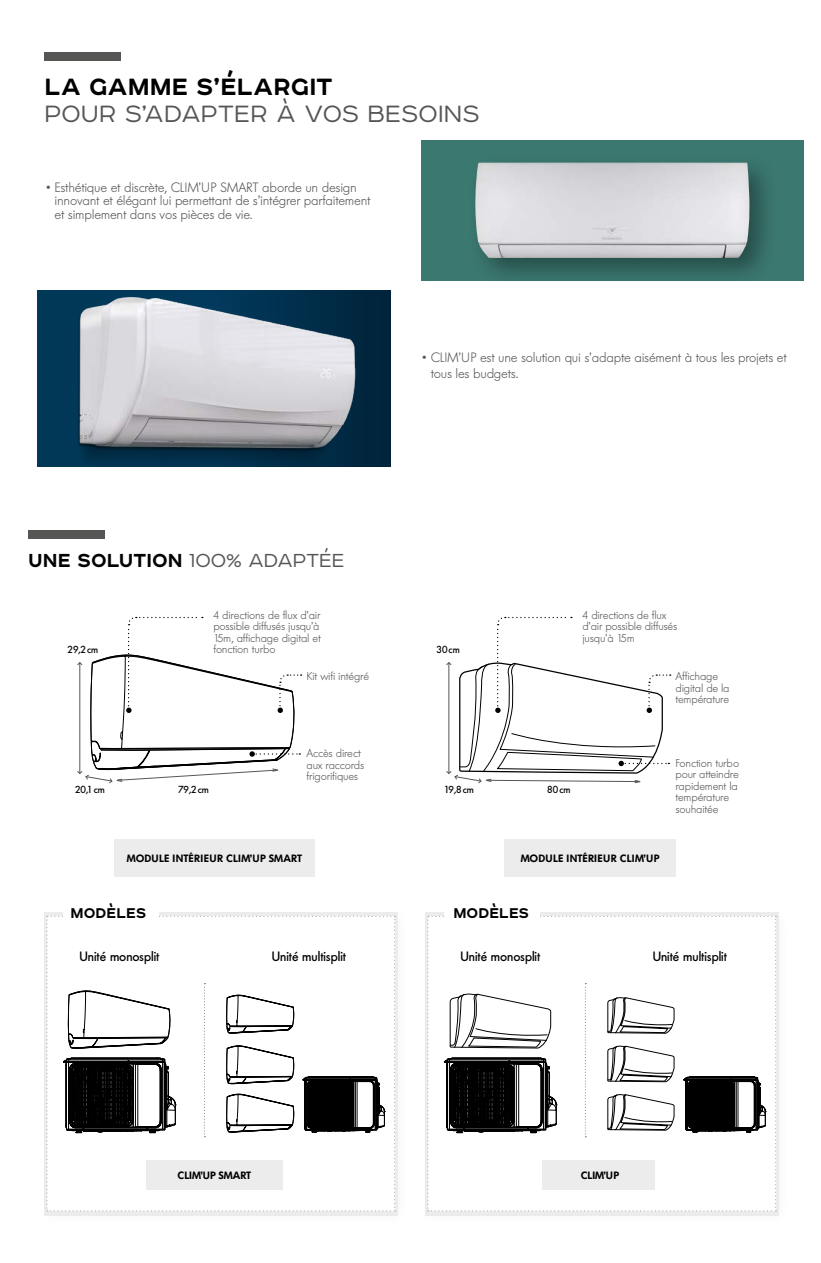
<style>
.page{position:relative;width:821px;height:1263px;background:#fff}
.page>*{position:absolute;margin:0;border:0;box-sizing:border-box;transform-origin:0 0}
.t1{font:300 30px "Affect";letter-spacing:.01em;color:#565655}
.t2{font:700 30px "Affect";color:#000}
.t3{font:700 24px "Affect";color:#000}
.t4{font:700 18px "Affect";color:#000}
.t5{font:300 13.5px/13.5px "Futura BQ";letter-spacing:-.02em;color:#565655}
.t6{font:500 13.5px "Futura BQ";letter-spacing:-.02em;color:#000}
.t7{font:300 11.4px/11.4px "Futura BQ";letter-spacing:-.02em;color:#565655}
.t8{font:600 10.5px "Futura BQ";color:#000}
.t9{font:600 10.5px "Futura BQ";letter-spacing:.02em;color:#000}
.t10{font:600 10.5px "Futura BQ";letter-spacing:-.02em;color:#000}
.t11{font:500 10.2px "Futura BQ";letter-spacing:-.02em;color:#000}
.s1{font-weight:300;color:#565655}
</style>
<div class="page">
<div style="left:45px;top:52px;width:76px;height:9px;background:#565655"></div>
<div style="left:28px;top:530px;width:77px;height:9px;background:#565655"></div>
<div style="left:114px;top:840px;width:201px;height:37px;background:#ececec"></div>
<div style="left:504px;top:840px;width:171px;height:37px;background:#ececec"></div>
<div style="left:41px;top:910px;width:364px;height:312px;background:#f8f8f8"></div>
<div style="left:63px;top:905px;width:96px;height:19px;background:#fff"></div>
<svg style="left:446px;top:616px;width:224px;height:167px"></svg>
<svg style="left:77px;top:616px;width:225px;height:168px"></svg>
<div style="left:421px;top:140px;width:383px;height:141px;background:#3b7870"></div>
<div style="left:466px;top:154px;width:312px;height:127px;background:#000;opacity:.35"></div>
<img style="left:473px;top:163px;width:277px;height:95px">
<div style="left:422px;top:910px;width:364px;height:312px;background:#f8f8f8"></div>
<div style="left:444px;top:905px;width:95px;height:19px;background:#fff"></div>
<svg style="left:427px;top:916px;width:349px;height:295px"></svg>
<div style="left:453px;top:905px;width:86px;height:13px;background:#fff"></div>
<svg style="left:37px;top:290px;width:353px;height:177px;background:#00304c"></svg>
<img style="left:67px;top:290px;width:304px;height:177px">
<svg style="left:46px;top:916px;width:349px;height:295px"></svg>
<h1 class="t2" style="left:45px;top:65px;width:289px">LA GAMME S’ÉLARGIT</h1>
<h1 class="t1" style="left:45px;top:93px;width:436px">POUR S’ADAPTER À VOS BESOINS</h1>
<p class="t5" style="left:55px;top:180px;width:317px;text-indent:-9px">• Esthétique et discrète, CLIM’UP SMART aborde un design innovant et élégant lui permettant de s’intégrer parfaitement et simplement dans vos pièces de vie.</p>
<p class="t5" style="left:430px;top:349px;width:357px;line-height:16.5px;text-indent:-9px">• CLIM’UP est une solution qui s’adapte aisément à tous les projets et tous les budgets.</p>
<h2 class="t3" style="left:28px;top:543px;width:318px">UNE SOLUTION <span class="s1">100% ADAPTÉE</span></h2>
<p class="t11" style="left:67px;top:644px;width:32px">29,2cm</p>
<p class="t7" style="left:213px;top:609px;width:109px;text-align:justify">4 directions de flux d’air possible diffusés jusqu’à 15m, affichage digital et fonction turbo</p>
<p class="t11" style="left:436px;top:644px;width:25px">30cm</p>
<p class="t7" style="left:582px;top:609px;width:96px">4 directions de flux d’air possible diffusés jusqu’à 15m</p>
<p class="t7" style="left:306px;top:671px;width:64px">Kit wifi intégré</p>
<p class="t7" style="left:675px;top:671px;width:56px">Affichage digital de la température</p>
<p class="t11" style="left:75px;top:783px;width:31px">20,1cm</p>
<p class="t11" style="left:178px;top:783px;width:32px">79,2cm</p>
<p class="t7" style="left:306px;top:748px;width:59px">Accès direct aux raccords frigorifiques</p>
<p class="t11" style="left:444px;top:783px;width:31px">19,8cm</p>
<p class="t11" style="left:547px;top:783px;width:25px">80cm</p>
<p class="t7" style="left:675px;top:757px;width:65px">Fonction turbo pour atteindre rapidement la température souhaitée</p>
<p class="t8" style="left:127px;top:852px;width:177px">MODULE INTÉRIEUR CLIM’UP SMART</p>
<p class="t9" style="left:520px;top:852px;width:140px">MODULE INTÉRIEUR CLIM’UP</p>
<h3 class="t4" style="left:71px;top:901px;width:77px">MODÈLES</h3>
<p class="t6" style="left:79px;top:948px;width:82px">Unité monosplit</p>
<p class="t6" style="left:272px;top:948px;width:76px">Unité multisplit</p>
<p class="t10" style="left:178px;top:1169px;width:75px">CLIM’UP SMART</p>
<h3 class="t4" style="left:453px;top:901px;width:77px">MODÈLES</h3>
<p class="t6" style="left:460px;top:948px;width:82px">Unité monosplit</p>
<p class="t6" style="left:652px;top:948px;width:76px">Unité multisplit</p>
<p class="t8" style="left:580px;top:1169px;width:40px">CLIM’UP</p>
</div>
